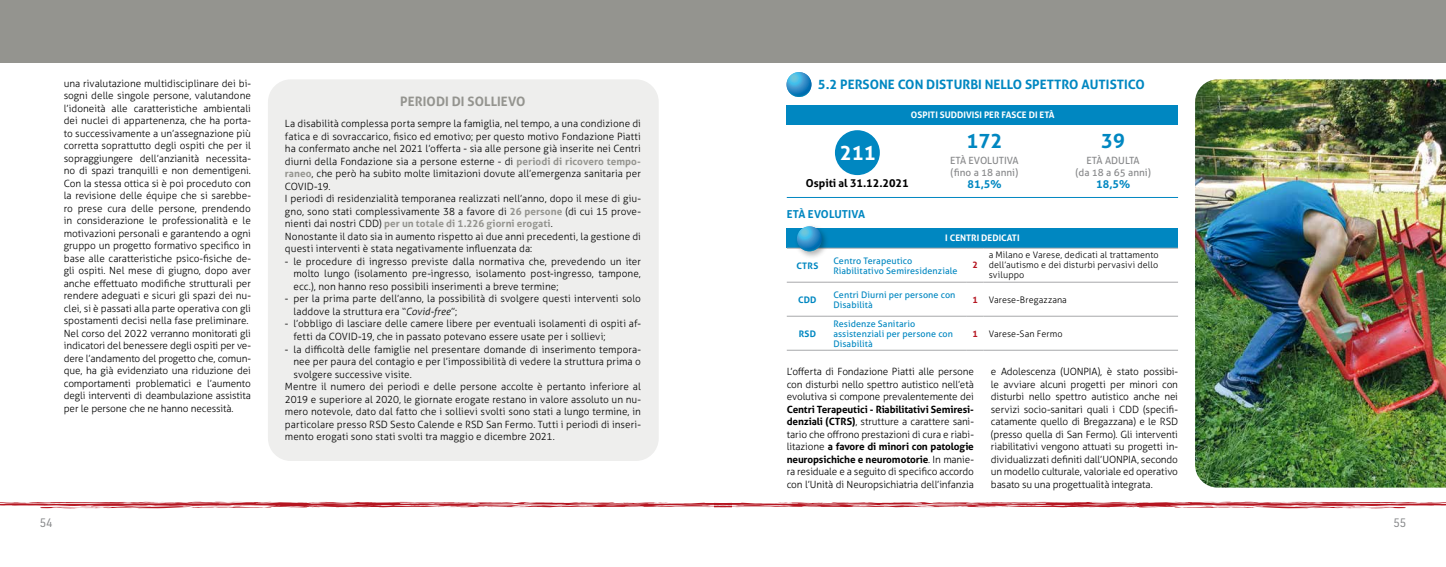
<style>
.page{position:relative;width:1446px;height:567px;background:#fff}
.page>*{position:absolute;margin:0;border:0;box-sizing:border-box;transform-origin:0 0}
.t1{font:700 20px "Aller";color:#0087c1}
.t2{font:700 20px "Aller";color:#fff}
.t3{font:700 13px "Aller";color:#0087c1}
.t4{font:700 13px "Aller";letter-spacing:.005em;color:#94948f}
.t5{font:12px "URWDIN";color:#87888a}
.t6{font:700 11px "Aller";color:#0087c1}
.t7{font:700 11px "Aller";letter-spacing:-.005em;color:#000}
.t8{font:300 10px/12.5px "Aller";color:#000}
.t9{font:10px/12px "Aller";color:#87888a}
.t10{font:9px/10px "Aller";letter-spacing:.01em;color:#0087c1}
.t11{font:300 9px/10px "Aller";letter-spacing:.01em;color:#000;text-align:justify}
.t12{font:700 9px "Aller";color:#fff}
.t13{font:700 9px "Aller";letter-spacing:.02em;color:#0087c1}
.t14{font:700 9px "Aller";color:#b51621}
.s1{font-weight:700;color:#94948f}
.s2{font-style:italic}
.s3{font-weight:700;color:#b51621}
.s4{font-weight:700}
</style>
<div class="page">
<svg style="left:0;top:502px;width:1446px;height:6px;background:#d67e84"></svg>
<div style="left:268px;top:79px;width:391px;height:382px;background:#eeeeed;border-radius:23px"></div>
<div style="left:0;top:0;width:731px;height:62px;background:#94948f"></div>
<div style="left:714px;top:0;width:732px;height:62px;background:#94948f"></div>
<div style="left:787px;top:105px;width:391px;height:20px;background:#0087c1"></div>
<div style="left:835px;top:130px;width:45px;height:45px;background:#0087c1;border-radius:50%"></div>
<hr style="left:787px;top:197px;width:391px;height:1px;background:#0087c1">
<div style="left:787px;top:228px;width:391px;height:20px;background:#0087c1"></div>
<hr style="left:787px;top:248px;width:41px;height:1px;background:#a7a8aa">
<hr style="left:828px;top:248px;width:139px;height:1px;background:#a7a8aa">
<svg style="left:967px;top:248px;width:16px;height:1px"></svg>
<hr style="left:983px;top:248px;width:195px;height:1px;background:#a7a8aa">
<hr style="left:787px;top:282px;width:41px;height:1px;background:#a7a8aa">
<hr style="left:828px;top:282px;width:139px;height:1px;background:#a7a8aa">
<svg style="left:967px;top:282px;width:16px;height:1px"></svg>
<hr style="left:983px;top:282px;width:195px;height:1px;background:#a7a8aa">
<hr style="left:787px;top:316px;width:41px;height:1px;background:#a7a8aa">
<hr style="left:828px;top:316px;width:139px;height:1px;background:#a7a8aa">
<svg style="left:967px;top:316px;width:16px;height:1px"></svg>
<hr style="left:983px;top:316px;width:195px;height:1px;background:#a7a8aa">
<hr style="left:787px;top:350px;width:41px;height:1px;background:#a7a8aa">
<hr style="left:828px;top:350px;width:139px;height:1px;background:#a7a8aa">
<svg style="left:967px;top:350px;width:16px;height:1px"></svg>
<hr style="left:983px;top:350px;width:195px;height:1px;background:#a7a8aa">
<img style="left:1195px;top:79px;width:251px;height:409px">
<svg style="left:786px;top:72px;width:25px;height:25px"></svg>
<div style="left:794px;top:224px;width:36px;height:35px;background:#000;opacity:.3"></div>
<svg style="left:797px;top:226px;width:25px;height:26px"></svg>
<p class="t8" style="left:64px;top:77px;width:189px">una rivalutazione multidisciplinare dei bi&shy;sogni delle singole persone, valutandone l’idoneità alle caratteristiche ambientali dei nuclei di appartenenza, che ha porta&shy;to successivamente a un’assegnazione più corretta soprattutto degli ospiti che per il sopraggiungere dell’anzianità necessita&shy;no di spazi tranquilli e non dementigeni.<br>Con la stessa ottica si è poi proceduto con la revisione delle équipe che si sarebbe&shy;ro prese cura delle persone, prendendo in considerazione le professionalità e le motivazioni personali e garantendo a ogni gruppo un progetto formativo specifico in base alle caratteristiche psico-fisiche de&shy;gli ospiti. Nel mese di giugno, dopo aver anche effettuato modifiche strutturali per rendere adeguati e sicuri gli spazi dei nu&shy;clei, si è passati alla parte operativa con gli spostamenti decisi nella fase preliminare.<br>Nel corso del 2022 verranno monitorati gli indicatori del benessere degli ospiti per ve&shy;dere l’andamento del progetto che, comun&shy;que, ha già evidenziato una riduzione dei comportamenti problematici e l’aumento degli interventi di deambulazione assistita per le persone che ne hanno necessità.</p>
<h2 class="t4" style="left:400px;top:93px;width:127px">PERIODI DI SOLLIEVO</h2>
<p class="t8" style="left:285px;top:118px;width:358px">La disabilità complessa porta sempre la famiglia, nel tempo, a una condizione di fatica e di sovraccarico, fisico ed emotivo; per questo motivo Fondazione Piatti ha confermato anche nel 2021 l’offerta - sia alle persone già inserite nei Centri diurni della Fondazione sia a persone esterne - di <span class="s1">periodi di ricovero tempo&shy;raneo</span>, che però ha subito molte limitazioni dovute all’emergenza sanitaria per COVID-19.<br>I periodi di residenzialità temporanea realizzati nell’anno, dopo il mese di giu&shy;gno, sono stati complessivamente 38 a favore di <span class="s1">26 persone</span> (di cui 15 prove&shy;nienti dai nostri CDD) <span class="s1">per un totale di 1.226 giorni erogati</span>.<br>Nonostante il dato sia in aumento rispetto ai due anni precedenti, la gestione di questi interventi è stata negativamente influenzata da:</p>
<p class="t8" style="left:293px;top:255px;width:349px;text-align:justify;text-indent:-8px">- le procedure di ingresso previste dalla normativa che, prevedendo un iter molto lungo (isolamento pre-ingresso, isolamento post-ingresso, tampone, ecc.), non hanno reso possibili inserimenti a breve termine;</p>
<p class="t8" style="left:293px;top:293px;width:349px;text-indent:-8px">- per la prima parte dell’anno, la possibilità di svolgere questi interventi solo laddove la struttura era “<span class="s2">Covid-free</span>”;</p>
<p class="t8" style="left:293px;top:318px;width:349px;text-indent:-8px">- l’obbligo di lasciare delle camere libere per eventuali isolamenti di ospiti af&shy;fetti da COVID-19, che in passato potevano essere usate per i sollievi;</p>
<p class="t8" style="left:285px;top:343px;width:357px">- la difficoltà delle famiglie nel presentare domande di inserimento tempora-</p>
<p class="t8" style="left:293px;top:355px;width:349px">nee per paura del contagio e per l’impossibilità di vedere la struttura prima o</p>
<p class="t8" style="left:293px;top:368px;width:120px">svolgere successive visite.</p>
<p class="t8" style="left:285px;top:380px;width:357px">Mentre il numero dei periodi e delle persone accolte è pertanto inferiore al</p>
<p class="t8" style="left:285px;top:393px;width:358px">2019 e superiore al 2020, le giornate erogate restano in valore assoluto un nu-</p>
<p class="t8" style="left:285px;top:405px;width:358px">mero notevole, dato dal fatto che i sollievi svolti sono stati a lungo termine, in</p>
<p class="t8" style="left:285px;top:418px;width:358px">particolare presso RSD Sesto Calende e RSD San Fermo. Tutti i periodi di inseri-</p>
<p class="t8" style="left:285px;top:430px;width:271px">mento erogati sono stati svolti tra maggio e dicembre 2021.</p>
<h2 class="t3" style="left:818px;top:76px;width:328px">5.2 PERSONE CON DISTURBI NELLO SPETTRO AUTISTICO</h2>
<p class="t12" style="left:911px;top:109px;width:145px">OSPITI SUDDIVISI PER FASCE DI ETÀ</p>
<h1 class="t2" style="left:840px;top:140px;width:37px">211</h1>
<p class="t7" style="left:806px;top:176px;width:104px">Ospiti al 31.12.2021</p>
<p class="t6" style="left:787px;top:208px;width:80px">ETÀ EVOLUTIVA</p>
<h1 class="t1" style="left:966px;top:128px;width:37px">172</h1>
<p class="t9" style="left:950px;top:154px;width:70px">ETÀ EVOLUTIVA (fino a 18 anni)</p>
<p class="t6" style="left:967px;top:177px;width:35px">81,5%</p>
<p class="t12" style="left:945px;top:232px;width:76px">I CENTRI DEDICATI</p>
<h1 class="t1" style="left:1101px;top:128px;width:25px">39</h1>
<p class="t9" style="left:1075px;top:154px;width:77px;text-align:center">ETÀ ADULTA<br>(da 18 a 65 anni)</p>
<p class="t6" style="left:1096px;top:177px;width:35px">18,5%</p>
<p class="t13" style="left:796px;top:260px;width:23px">CTRS</p>
<p class="t10" style="left:833px;top:255px;width:126px">Centro Terapeutico<br>Riabilitativo Semiresidenziale</p>
<p class="t14" style="left:972px;top:260px;width:7px">2</p>
<p class="t11" style="left:988px;top:250px;width:172px">a Milano e Varese, dedicati al trattamento dell’autismo e dei disturbi pervasivi dello sviluppo</p>
<p class="t13" style="left:798px;top:294px;width:20px">CDD</p>
<p class="t10" style="left:833px;top:289px;width:124px">Centri Diurni per persone con<br>Disabilità</p>
<p class="t11" style="left:972px;top:294px;width:96px"><span class="s3">1</span> Varese-Bregazzana</p>
<p class="t13" style="left:799px;top:328px;width:19px">RSD</p>
<p class="t10" style="left:833px;top:318px;width:121px">Residenze Sanitario assistenziali per persone con<br>Disabilità</p>
<p class="t11" style="left:972px;top:328px;width:92px"><span class="s3">1</span> Varese-San Fermo</p>
<p class="t8" style="left:787px;top:365px;width:189px;text-align:justify">L’offerta di Fondazione Piatti alle persone con disturbi nello spettro autistico nell’età evolutiva si compone prevalentemente dei</p>
<p class="t8" style="left:787px;top:403px;width:189px;text-align:justify"><span class="s4">Centri Terapeutici - Riabilitativi Semiresi&shy;denziali (CTRS)</span>, strutture a carattere sani&shy;tario che offrono prestazioni di cura e riabi&shy;litazione <span class="s4">a favore di minori con patologie neuropsichiche e neuromotorie</span>. In manie&shy;ra residuale e a seguito di specifico accordo con l’Unità di Neuropsichiatria dell’infanzia</p>
<p class="t8" style="left:991px;top:365px;width:189px;text-align:justify">e Adolescenza (UONPIA), è stato possibi&shy;le avviare alcuni progetti per minori con disturbi nello spettro autistico anche nei servizi socio-sanitari quali i CDD (specifi&shy;catamente quello di Bregazzana) e le RSD (presso quella di San Fermo). Gli interventi riabilitativi vengono attuati su progetti in&shy;dividualizzati definiti dall’UONPIA, secondo un modello culturale, valoriale ed operativo basato su una progettualità integrata.</p>
<p class="t5" style="left:40px;top:515px;width:14px">54</p>
<p class="t5" style="left:1393px;top:515px;width:14px">55</p>
</div>
